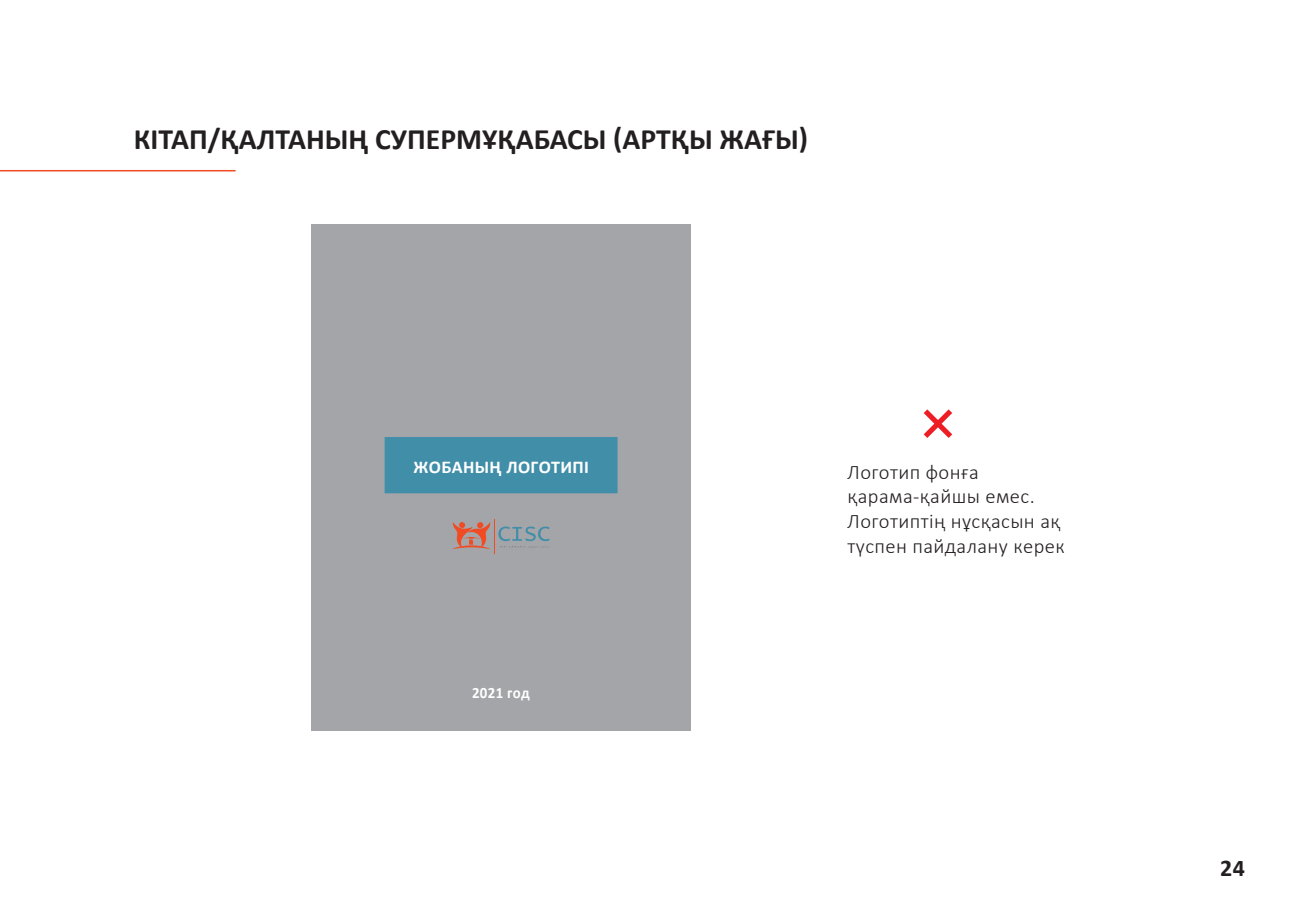
<style>
.page{position:relative;width:1289px;height:919px;background:#fff}
.page>*{position:absolute;margin:0;border:0;box-sizing:border-box;transform-origin:0 0}
.t1{font:700 29.7px "Calibri";color:#231f20}
.t2{font:700 24px "Calibri";color:#231f20}
.t3{font:300 20.55px/24.8px "Calibri";letter-spacing:.02em;color:#231f20}
.t4{font:700 18px "Calibri";letter-spacing:.02em;color:#fff}
.t5{font:700 15.75px "Calibri";letter-spacing:.02em;color:#fff;scale:.94 1}
</style>
<div class="page">
<hr style="left:0;top:170px;width:236px;height:1px;background:#f04b22">
<div style="left:311px;top:224px;width:379px;height:506px;background:#a4a5a9"></div>
<svg style="left:453px;top:522px;width:37px;height:27px"></svg>
<hr style="left:494px;top:518px;width:1px;height:35px;background:#f04b22">
<svg style="left:498px;top:526px;width:51px;height:22px"></svg>
<div style="left:384px;top:437px;width:233px;height:56px;background:#418ea9"></div>
<svg style="left:923px;top:409px;width:29px;height:29px"></svg>
<h1 class="t1" style="left:134px;top:118px;width:676px">КІТАП/ҚАЛТАНЫҢ СУПЕРМҰҚАБАСЫ (АРТҚЫ ЖАҒЫ)</h1>
<p class="t4" style="left:413px;top:454px;width:177px">ЖОБАНЫҢ ЛОГОТИПІ</p>
<p class="t5" style="left:472px;top:681px;width:63px">2021 год</p>
<p class="t3" style="left:847px;top:459px;width:218px">Логотип фонға қарама-қайшы емес.<br>Логотиптің нұсқасын ақ түспен пайдалану керек</p>
<p class="t2" style="left:1220px;top:850px;width:26px">24</p>
</div>
